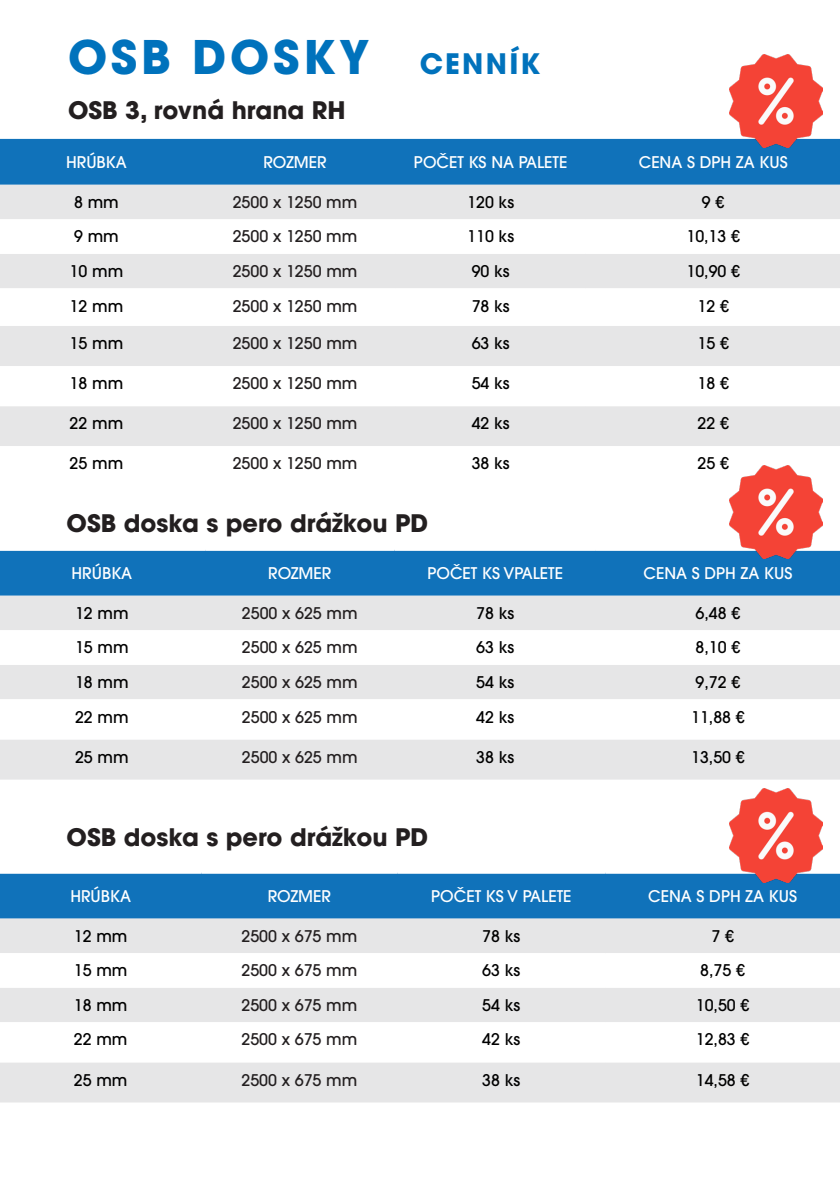
<style>
.page{position:relative;width:840px;height:1191px;background:#fff}
.page>*{position:absolute;margin:0;border:0;box-sizing:border-box;transform-origin:0 0}
.t1{font:700 46px "ITC Avant Garde Pro";letter-spacing:.08em;color:#0072bc}
.t2{font:700 28px "ITC Avant Garde Pro";letter-spacing:.08em;color:#0072bc}
.t3{font:700 24px "ITC Avant Garde Pro";color:#231f20}
.t4{font:500 16px "ITC Avant Garde Pro";color:#000}
.t5{font:500 16px "ITC Avant Garde Pro";color:#231f20}
.t6{font:500 16px "ITC Avant Garde Pro";color:#fff}
</style>
<div class="page">
<div style="left:0;top:139px;width:839px;height:46px;background:#1072ba"></div>
<div style="left:0;top:185px;width:839px;height:261px;background:#e6e6e7"></div>
<svg style="left:0;top:219px;width:839px;height:187px"></svg>
<svg style="left:395px;top:219px;width:190px;height:187px"></svg>
<div style="left:0;top:551px;width:839px;height:45px;background:#1072ba"></div>
<div style="left:0;top:596px;width:839px;height:183px;background:#e6e6e7"></div>
<svg style="left:0;top:630px;width:839px;height:109px"></svg>
<div style="left:0;top:873px;width:839px;height:45px;background:#1072ba"></div>
<div style="left:0;top:918px;width:839px;height:184px;background:#e6e6e7"></div>
<svg style="left:0;top:953px;width:605px;height:109px"></svg>
<svg style="left:605px;top:953px;width:234px;height:109px"></svg>
<img style="left:728px;top:788px;width:94px;height:94px">
<img style="left:728px;top:465px;width:94px;height:93px">
<img style="left:728px;top:54px;width:94px;height:94px">
<h1 class="t1" style="left:68px;top:27px;width:302px">OSB DOSKY</h1>
<h2 class="t2" style="left:419px;top:45px;width:122px">CENNÍK</h2>
<h3 class="t3" style="left:68px;top:94px;width:279px">OSB 3, rovná hrana RH</h3>
<p class="t6" style="left:66px;top:152px;width:62px">HRÚBKA</p>
<p class="t6" style="left:263px;top:152px;width:65px">ROZMER</p>
<p class="t6" style="left:413px;top:152px;width:155px">POČET KS NA PALETE</p>
<p class="t6" style="left:638px;top:152px;width:150px">CENA S DPH ZA KUS</p>
<p class="t4" style="left:74px;top:192px;width:46px">8 mm</p>
<p class="t5" style="left:232px;top:192px;width:126px">2500 x 1250 mm</p>
<p class="t4" style="left:467px;top:192px;width:48px">120 ks</p>
<p class="t4" style="left:701px;top:192px;width:24px">9 €</p>
<p class="t4" style="left:74px;top:226px;width:46px">9 mm</p>
<p class="t5" style="left:232px;top:226px;width:126px">2500 x 1250 mm</p>
<p class="t4" style="left:467px;top:226px;width:48px">110 ks</p>
<p class="t4" style="left:686px;top:226px;width:55px">10,13 €</p>
<p class="t4" style="left:70px;top:261px;width:55px">10 mm</p>
<p class="t5" style="left:232px;top:261px;width:126px">2500 x 1250 mm</p>
<p class="t4" style="left:471px;top:261px;width:39px">90 ks</p>
<p class="t4" style="left:686px;top:261px;width:55px">10,90 €</p>
<p class="t4" style="left:70px;top:295px;width:55px">12 mm</p>
<p class="t5" style="left:233px;top:295px;width:126px">2500 x 1250 mm</p>
<p class="t4" style="left:471px;top:295px;width:39px">78 ks</p>
<p class="t4" style="left:697px;top:295px;width:33px">12 €</p>
<p class="t4" style="left:70px;top:333px;width:55px">15 mm</p>
<p class="t5" style="left:233px;top:333px;width:126px">2500 x 1250 mm</p>
<p class="t4" style="left:471px;top:333px;width:39px">63 ks</p>
<p class="t4" style="left:697px;top:333px;width:33px">15 €</p>
<p class="t4" style="left:70px;top:373px;width:55px">18 mm</p>
<p class="t5" style="left:233px;top:373px;width:126px">2500 x 1250 mm</p>
<p class="t4" style="left:471px;top:373px;width:39px">54 ks</p>
<p class="t4" style="left:697px;top:373px;width:33px">18 €</p>
<p class="t4" style="left:70px;top:413px;width:55px">22 mm</p>
<p class="t5" style="left:233px;top:413px;width:126px">2500 x 1250 mm</p>
<p class="t4" style="left:471px;top:413px;width:39px">42 ks</p>
<p class="t4" style="left:697px;top:413px;width:33px">22 €</p>
<p class="t4" style="left:70px;top:453px;width:55px">25 mm</p>
<p class="t5" style="left:233px;top:453px;width:126px">2500 x 1250 mm</p>
<p class="t4" style="left:471px;top:453px;width:39px">38 ks</p>
<p class="t4" style="left:697px;top:453px;width:33px">25 €</p>
<h3 class="t3" style="left:67px;top:507px;width:363px">OSB doska s pero drážkou PD</h3>
<p class="t6" style="left:71px;top:562px;width:62px">HRÚBKA</p>
<p class="t6" style="left:268px;top:562px;width:65px">ROZMER</p>
<p class="t6" style="left:427px;top:562px;width:137px">POČET KS VPALETE</p>
<p class="t6" style="left:643px;top:562px;width:150px">CENA S DPH ZA KUS</p>
<p class="t4" style="left:75px;top:603px;width:55px">12 mm</p>
<p class="t5" style="left:242px;top:603px;width:117px">2500 x 625 mm</p>
<p class="t4" style="left:476px;top:603px;width:40px">78 ks</p>
<p class="t4" style="left:695px;top:603px;width:46px">6,48 €</p>
<p class="t4" style="left:75px;top:637px;width:55px">15 mm</p>
<p class="t5" style="left:242px;top:637px;width:117px">2500 x 625 mm</p>
<p class="t4" style="left:476px;top:637px;width:40px">63 ks</p>
<p class="t4" style="left:695px;top:637px;width:46px">8,10 €</p>
<p class="t4" style="left:75px;top:672px;width:55px">18 mm</p>
<p class="t5" style="left:242px;top:672px;width:117px">2500 x 625 mm</p>
<p class="t4" style="left:476px;top:672px;width:40px">54 ks</p>
<p class="t4" style="left:695px;top:672px;width:46px">9,72 €</p>
<p class="t4" style="left:75px;top:706px;width:55px">22 mm</p>
<p class="t5" style="left:242px;top:706px;width:117px">2500 x 625 mm</p>
<p class="t4" style="left:476px;top:706px;width:40px">42 ks</p>
<p class="t4" style="left:690px;top:706px;width:55px">11,88 €</p>
<p class="t4" style="left:75px;top:746px;width:55px">25 mm</p>
<p class="t5" style="left:242px;top:746px;width:117px">2500 x 625 mm</p>
<p class="t4" style="left:476px;top:746px;width:40px">38 ks</p>
<p class="t4" style="left:690px;top:746px;width:55px">13,50 €</p>
<h3 class="t3" style="left:67px;top:821px;width:363px">OSB doska s pero drážkou PD</h3>
<p class="t6" style="left:70px;top:885px;width:62px">HRÚBKA</p>
<p class="t6" style="left:267px;top:885px;width:65px">ROZMER</p>
<p class="t6" style="left:431px;top:885px;width:142px">POČET KS V PALETE</p>
<p class="t6" style="left:648px;top:885px;width:150px">CENA S DPH ZA KUS</p>
<p class="t4" style="left:74px;top:925px;width:55px">12 mm</p>
<p class="t5" style="left:241px;top:925px;width:117px">2500 x 675 mm</p>
<p class="t4" style="left:482px;top:925px;width:39px">78 ks</p>
<p class="t4" style="left:711px;top:925px;width:24px">7 €</p>
<p class="t4" style="left:74px;top:960px;width:55px">15 mm</p>
<p class="t5" style="left:241px;top:960px;width:117px">2500 x 675 mm</p>
<p class="t4" style="left:482px;top:960px;width:39px">63 ks</p>
<p class="t4" style="left:700px;top:960px;width:46px">8,75 €</p>
<p class="t4" style="left:74px;top:994px;width:55px">18 mm</p>
<p class="t5" style="left:241px;top:994px;width:117px">2500 x 675 mm</p>
<p class="t4" style="left:482px;top:994px;width:39px">54 ks</p>
<p class="t4" style="left:695px;top:994px;width:55px">10,50 €</p>
<p class="t4" style="left:74px;top:1029px;width:55px">22 mm</p>
<p class="t5" style="left:241px;top:1029px;width:117px">2500 x 675 mm</p>
<p class="t4" style="left:482px;top:1029px;width:39px">42 ks</p>
<p class="t4" style="left:695px;top:1029px;width:55px">12,83 €</p>
<p class="t4" style="left:74px;top:1069px;width:55px">25 mm</p>
<p class="t5" style="left:241px;top:1069px;width:117px">2500 x 675 mm</p>
<p class="t4" style="left:482px;top:1069px;width:39px">38 ks</p>
<p class="t4" style="left:695px;top:1069px;width:55px">14,58 €</p>
</div>
